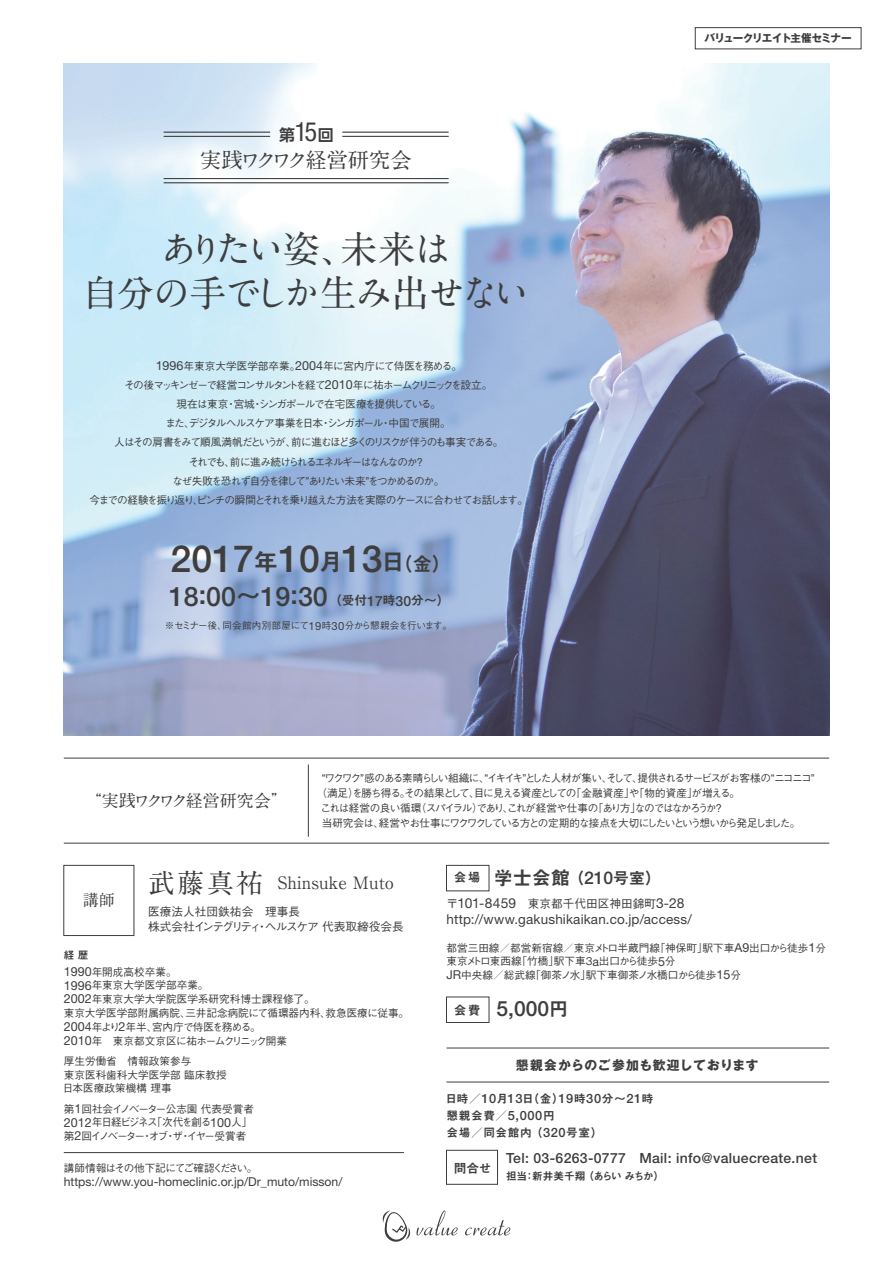
<style>
.page{position:relative;width:893px;height:1263px;background:#fff}
.page>*{position:absolute;margin:0;border:0;box-sizing:border-box;transform-origin:0 0}
.t1{font:500 37.35px "Helvetica Neue";color:#3e3e3f}
.t2{font:700 37.2px/44.7px "A1 Mincho Std";letter-spacing:-.05em;color:#3e3e3f;text-align:center}
.t3{font:500 26.85px "Helvetica Neue";color:#3e3e3f}
.t4{font:700 21.3px "A1 Mincho Std";letter-spacing:-.055em;color:#3e3e3f}
.t5{font:500 21px "Helvetica Neue";color:#3e3e3f}
.t6{font:19.2px "Midashi Go Pro MB31";color:#3e3e3f}
.t7{font:700 16.95px "A1 Mincho Std";letter-spacing:.005em;color:#3e3e3f}
.t8{font:700 16.95px "A1 Mincho Std";letter-spacing:-.055em;color:#3e3e3f}
.t9{font:700 15.9px "UD Shin Go Pro De";color:#3e3e3f}
.t10{font:700 15.9px "A1 Mincho Std";color:#3e3e3f}
.t11{font:500 14.1px "Helvetica Neue";letter-spacing:.025em;color:#3e3e3f}
.t12{font:13.5px "Helvetica Neue";letter-spacing:.015em;color:#3e3e3f}
.t13{font:700 12.75px "Gothic MB101 Pro";letter-spacing:.045em;color:#3e3e3f}
.t14{font:12.75px "Midashi Go Pro MB31";color:#3e3e3f}
.t15{font:12.15px "Helvetica Neue";color:#3e3e3f}
.t16{font:500 11.7px/14.9px "Gothic BBB Pr 6 N";color:#3e3e3f}
.t17{font:11.7px/17px "Midashi Go Pro MB31";letter-spacing:.05em;color:#3e3e3f}
.t18{font:500 10.65px/19.2px "Gothic BBB Pr 6 N";letter-spacing:-.12em;color:#3e3e3f;text-align:center}
.t19{font:500 10.65px/13.8px "Gothic BBB Pr 6 N";color:#3e3e3f}
.t20{font:500 10.65px/13.8px "Gothic BBB Pr 6 N";letter-spacing:-.005em;color:#3e3e3f}
.t21{font:500 10.65px/13.8px "Gothic BBB Pr 6 N";letter-spacing:-.08em;color:#3e3e3f}
.t22{font:500 10.65px "Gothic BBB Pr 6 N";letter-spacing:-.15em;color:#3e3e3f}
.t23{font:500 10.65px "Gothic BBB Pr 6 N";letter-spacing:-.125em;color:#3e3e3f}
.t24{font:500 10.65px "Gothic BBB Pr 6 N";letter-spacing:-.1em;color:#3e3e3f}
.t25{font:500 10.65px "Gothic BBB Pr 6 N";letter-spacing:-.115em;color:#3e3e3f}
.t26{font:10.65px "Midashi Go Pro MB31";color:#3e3e3f}
.t27{font:700 10.65px "Gothic MB101 Pro";letter-spacing:-.09em;color:#3e3e3f}
.t28{font:500 9.6px "Gothic BBB Pr 6 N";letter-spacing:-.045em;color:#3e3e3f}
.s1{font-family:"Helvetica Neue";font-weight:400;font-stretch:condensed;font-size:26.55px}
.s2{font-family:"Helvetica Neue";font-weight:400;font-size:12.6px}
.s3{font-family:"Midashi Go Pro MB31";font-weight:400;font-size:24.45px}
.s4{font-family:"Midashi Go Pro MB31";font-weight:400;font-size:19.2px}
.s5{font-family:"Midashi Go Pro MB31";font-weight:400;font-size:12.75px}
.s6{font-size:14.1px}
.s7{font-family:"Helvetica Neue";font-weight:400;font-size:11.25px}
.s8{font-size:26.55px}
.s9{font-size:18px;color:#fff}
.s10{font-size:15.9px}
.s11{font-family:"Helvetica Neue";font-weight:500;font-size:17.55px}
.s12{font-family:"Helvetica Neue";font-weight:400;font-size:13.8px}
.s13{font-family:"Helvetica Neue";font-weight:400;font-size:13.5px}
.s14{font-family:"Helvetica Neue";font-weight:400;font-size:12.15px}
.s15{font-family:"Helvetica Neue";font-weight:500;font-size:12.9px}
</style>
<div class="page">
<img style="left:64px;top:64px;width:765px;height:672px">
<hr style="left:446px;top:1048px;width:383px;height:1px;background:#3e3e3f">
<hr style="left:446px;top:1082px;width:383px;height:1px;background:#3e3e3f">
<div style="left:446px;top:1150px;width:52px;height:34px;border:1px solid #3e3e3f"></div>
<div style="left:446px;top:865px;width:43px;height:26px;border:1px solid #3e3e3f"></div>
<div style="left:446px;top:997px;width:43px;height:26px;border:1px solid #3e3e3f"></div>
<hr style="left:308px;top:764px;width:1px;height:73px;background:#3e3e3f">
<hr style="left:64px;top:758px;width:765px;height:1px;background:#3e3e3f">
<hr style="left:64px;top:843px;width:765px;height:1px;background:#3e3e3f">
<div style="left:64px;top:865px;width:70px;height:71px;border:1px solid #3e3e3f"></div>
<hr style="left:64px;top:1152px;width:340px;height:1px;background:#3e3e3f">
<div style="left:695px;top:27px;width:166px;height:22px;border:1px solid #3e3e3f"></div>
<hr style="left:342px;top:136px;width:107px;height:1px;background:#3e3e3f">
<hr style="left:342px;top:132px;width:107px;height:1px;background:#3e3e3f">
<hr style="left:164px;top:136px;width:106px;height:1px;background:#3e3e3f">
<hr style="left:164px;top:132px;width:106px;height:1px;background:#3e3e3f">
<hr style="left:164px;top:178px;width:285px;height:1px;background:#3e3e3f">
<hr style="left:164px;top:182px;width:285px;height:1px;background:#3e3e3f">
<svg style="left:416px;top:1210px;width:42px;height:25px"></svg>
<svg style="left:465px;top:1220px;width:45px;height:15px"></svg>
<svg style="left:382px;top:1210px;width:28px;height:32px"></svg>
<h3 class="t9" style="left:279px;top:122px;width:56px">第<span class="s1">15</span>回</h3>
<h3 class="t4" style="left:200px;top:142px;width:213px">実践ワクワク経営研究会</h3>
<h2 class="t2" style="left:82px;top:221px;width:449px">ありたい姿、未来は<br>自分の手でしか生み出せない</h2>
<p class="t18" style="left:90px;top:356px;width:440px"><span class="s2">1996</span>年東京大学医学部卒業。<span class="s2">2004</span>年に宮内庁にて侍医を務める。<br>その後マッキンゼーで経営コンサルタントを経て<span class="s2">2010</span>年に祐ホームクリニックを設立。<br>現在は東京・宮城・シンガポールで在宅医療を提供している。<br>また、デジタルヘルスケア事業を日本・シンガポール・中国で展開。<br>人はその肩書をみて順風満帆だというが、前に進むほど多くのリスクが伴うのも事実である。<br>それでも、前に進み続けられるエネルギーはなんなのか？<br>なぜ失敗を恐れず自分を律して”ありたい未来”をつかめるのか。<br>今までの経験を振り返り、ピンチの瞬間とそれを乗り越えた方法を実際のケースに合わせてお話します。</p>
<h1 class="t1" style="left:171px;top:536px;width:282px">2017<span class="s3">年</span>10<span class="s3">月</span>13<span class="s3">日</span><span class="s4">（金）</span></h1>
<h3 class="t3" style="left:169px;top:580px;width:282px">18:00<span class="s3">～</span>19:30 <span class="s5">（受付</span><span class="s6">17</span><span class="s5">時</span><span class="s6">30</span><span class="s5">分～）</span></h3>
<p class="t28" style="left:165px;top:618px;width:289px">※セミナー後、同会館内別部屋にて<span class="s7">19</span>時<span class="s7">30</span>分から懇親会を行います。</p>
<p class="t27" style="left:705px;top:29px;width:149px">バリュークリエイト主催セミナー</p>
<h3 class="t8" style="left:85px;top:786px;width:205px">“実践ワクワク経営研究会”</h3>
<p class="t22" style="left:322px;top:770px;width:495px">“ワクワク”感のある素晴らしい組織に、“イキイキ”とした人材が集い、そして、提供されるサービスがお客様の“ニコニコ”</p>
<p class="t24" style="left:316px;top:785px;width:425px">（満足）を勝ち得る。その結果として、目に見える資産としての「金融資産」や「物的資産」が増える。</p>
<p class="t25" style="left:321px;top:799px;width:405px">これは経営の良い循環（スパイラル）であり、これが経営や仕事の「あり方」なのではなかろうか？</p>
<p class="t23" style="left:322px;top:814px;width:480px">当研究会は、経営やお仕事にワクワクしている方との定期的な接点を大切にしたいという想いから発足しました。</p>
<h3 class="t10" style="left:83px;top:887px;width:33px">講師</h3>
<h3 class="t7" style="left:148px;top:869px;width:247px"><span class="s8">武藤真祐</span> Shinsuke Muto</h3>
<p class="t16" style="left:148px;top:903px;width:257px">医療法人社団鉄祐会　理事長<br>株式会社インテグリティ・ヘルスケア代表取締役会長</p>
<p class="t26" style="left:64px;top:946px;width:26px">経歴</p>
<p class="t20" style="left:64px;top:964px;width:347px"><span class="s2">1990</span>年開成高校卒業。<br><span class="s2">1996</span>年東京大学医学部卒業。<br><span class="s2">2002</span>年東京大学大学院医学系研究科博士課程修了。<br>東京大学医学部附属病院、三井記念病院にて循環器内科、救急医療に従事。<br><span class="s2">2004</span>年より<span class="s2">2</span>年半、宮内庁で侍医を務める。<br><span class="s2">2010</span>年　東京都文京区に祐ホームクリニック開業</p>
<p class="t19" style="left:63px;top:1053px;width:165px">厚生労働省　情報政策参与<br>東京医科歯科大学医学部臨床教授日本医療政策機構理事</p>
<p class="t21" style="left:64px;top:1101px;width:192px">第<span class="s2">1</span>回社会イノベーター公志園代表受賞者<br><span class="s2">2012</span>年日経ビジネス「次代を創る<span class="s2">100</span>人」第<span class="s2">2</span> 回イノベーター・オブ・ザ・イヤー受賞者</p>
<p class="t21" style="left:64px;top:1160px;width:195px">講師情報はその他下記にてご確認ください。</p>
<p class="t15" style="left:64px;top:1174px;width:280px">https://www.you-homeclinic.or.jp/Dr_muto/misson/</p>
<h3 class="t6" style="left:446px;top:862px;width:216px"><span class="s9">　　</span> 学士会館<span class="s10">（</span><span class="s11">210</span><span class="s10">号室）</span></h3>
<p class="t16" style="left:446px;top:896px;width:239px">〒<span class="s12">101</span><span class="s13">-</span><span class="s12">8459</span>　東京都千代田区神田錦町<span class="s12">3</span><span class="s13">-</span><span class="s12">28</span></p>
<p class="t12" style="left:446px;top:911px;width:247px">http://www.gakushikaikan.co.jp/access/</p>
<p class="t14" style="left:454px;top:867px;width:28px">会場</p>
<p class="t19" style="left:446px;top:940px;width:381px">都営三田線／都営新宿線／東京メトロ半蔵門線「神保町」駅下車<span class="s14">A</span><span class="s2">9</span>出口から徒歩<span class="s2">1</span>分東京メトロ東西線「竹橋」駅下車３<span class="s14">a</span>出口から徒歩<span class="s2">5</span>分<br><span class="s14">JR</span>中央線／総武線「御茶ノ水」駅下車御茶ノ水橋口から徒歩<span class="s2">15</span>分</p>
<h3 class="t5" style="left:454px;top:996px;width:116px"><span class="s5">会費</span> 5,000<span class="s4">円</span></h3>
<h3 class="t6" style="left:446px;top:993px;width:40px">　　</h3>
<p class="t13" style="left:516px;top:1055px;width:244px">懇親会からのご参加も歓迎しております</p>
<p class="t17" style="left:445px;top:1088px;width:209px">日時／<span class="s15">10</span>月<span class="s15">13</span>日（金）<span class="s15">19</span>時<span class="s15">30</span>分～<span class="s15">21</span>時懇親会費／<span class="s15">5,000</span>円<br>会場／同会館内（<span class="s15">320</span>号室）</p>
<h3 class="t11" style="left:506px;top:1149px;width:312px">Tel: 03-6263-0777 Mail: info@valuecreate.net</h3>
<p class="t26" style="left:506px;top:1168px;width:160px">担当：新井美千翔 （あらいみちか）</p>
<p class="t14" style="left:454px;top:1158px;width:39px">問合せ</p>
</div>
